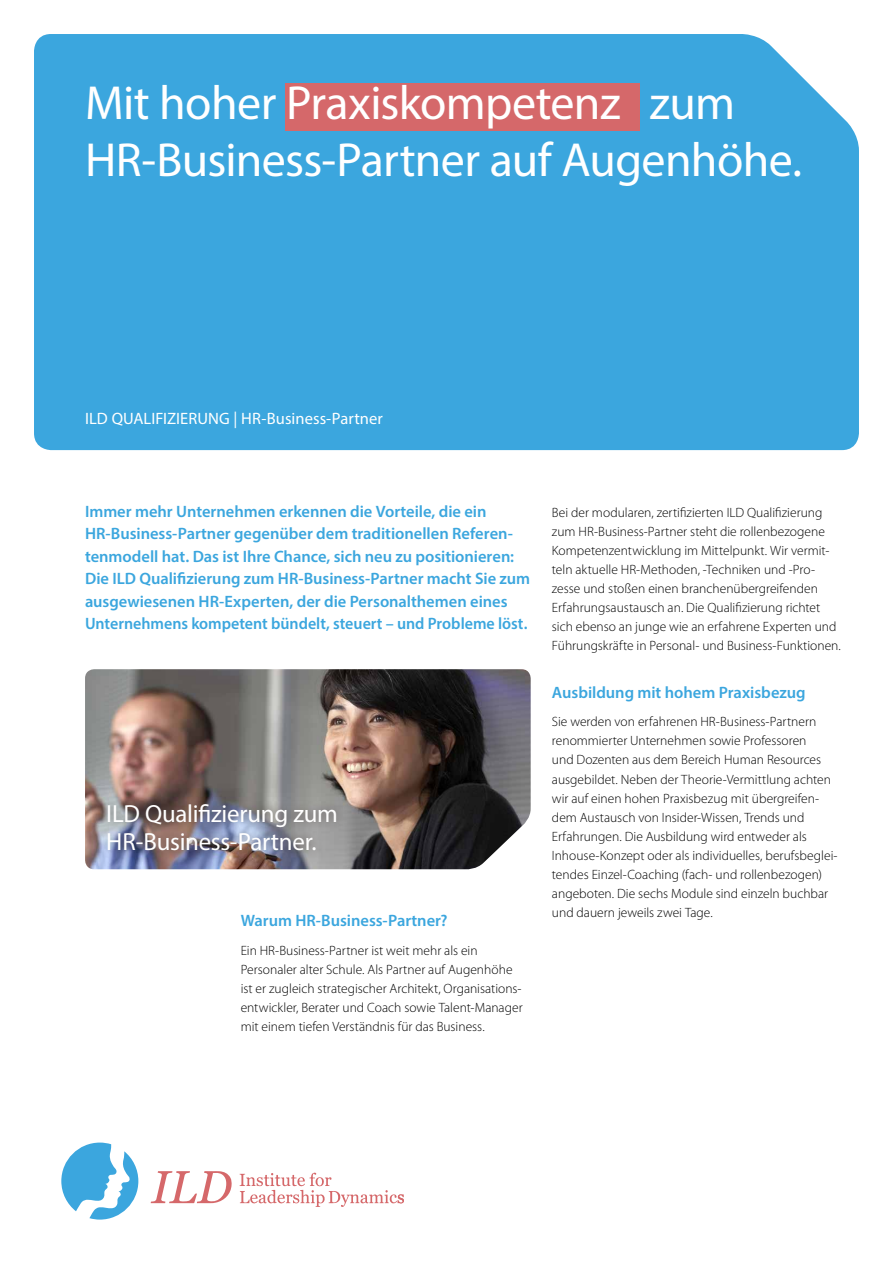
<style>
.page{position:relative;width:893px;height:1263px;background:#fff}
.page>*{position:absolute;margin:0;border:0;box-sizing:border-box;transform-origin:0 0}
.t1{font:48px/57px "Myriad Pro";letter-spacing:-.01em;color:#fff}
.t2{font:24.9px/28.7px "Myriad Pro";letter-spacing:-.01em;color:#fff}
.t3{font:600 16.5px/22.5px "Myriad Pro";color:#3ba6de}
.t4{font:16.5px "Myriad Pro";letter-spacing:.005em;color:#fff}
.t5{font:300 13.5px/19px "Myriad Pro";color:#000}
</style>
<div class="page">
<img style="left:85px;top:669px;width:446px;height:200px">
<div style="left:34px;top:34px;width:825px;height:416px;background:#3ba6de"></div>
<svg style="left:61px;top:1142px;width:77px;height:77px"></svg>
<svg style="left:151px;top:1171px;width:81px;height:32px"></svg>
<svg style="left:240px;top:1172px;width:164px;height:35px"></svg>
<div style="left:285px;top:83px;width:355px;height:48px;background:#d5686a"></div>
<div style="left:99px;top:794px;width:247px;height:66px;background:#504642;opacity:.75"></div>
<h1 class="t1" style="left:85px;top:74px;width:718px">Mit hoher Praxiskompetenz zum<br>HR-Business-Partner auf Augenhöhe.</h1>
<p class="t4" style="left:85px;top:409px;width:299px">ILD QUALIFIZIERUNG | HR-Business-Partner</p>
<p class="t3" style="left:85px;top:500px;width:447px">Immer mehr Unternehmen erkennen die Vorteile, die ein HR-Business-Partner gegenüber dem traditionellen Referen&shy;tenmodell hat. Das ist Ihre Chance, sich neu zu positionieren:<br>Die ILD Qualifizierung zum HR-Business-Partner macht Sie zum ausgewiesenen HR-Experten, der die Personalthemen eines Unternehmens kompetent bündelt, steuert – und Probleme löst.</p>
<p class="t5" style="left:552px;top:503px;width:291px">Bei der modularen, zertifizierten ILD Qualifizierung zum HR-Business-Partner steht die rollenbezogene Kompetenzentwicklung im Mittelpunkt. Wir vermit&shy;teln aktuelle HR-Methoden, -Techniken und -Pro&shy;zesse und stoßen einen branchenübergreifenden Erfahrungsaustausch an. Die Qualifizierung richtet sich ebenso an junge wie an erfahrene Experten und Führungskräfte in Personal- und Business-Funktionen.</p>
<p class="t3" style="left:552px;top:680px;width:255px">Ausbildung mit hohem Praxisbezug</p>
<p class="t5" style="left:552px;top:712px;width:287px">Sie werden von erfahrenen HR-Business-Partnern renommierter Unternehmen sowie Professoren<br>und Dozenten aus dem Bereich Human Resources ausgebildet. Neben der Theorie-Vermittlung achten wir auf einen hohen Praxisbezug mit übergreifen&shy;dem Austausch von Insider-Wissen, Trends und Erfahrungen. Die Ausbildung wird entweder als Inhouse-Konzept oder als individuelles, berufsbeglei&shy;tendes Einzel-Coaching (fach- und rollenbezogen) angeboten. Die sechs Module sind einzeln buchbar und dauern jeweils zwei Tage.</p>
<h2 class="t2" style="left:106px;top:798px;width:233px">ILD Qualifizierung zum<br>HR-Business-Partner.</h2>
<p class="t3" style="left:241px;top:909px;width:208px">Warum HR-Business-Partner?</p>
<p class="t5" style="left:241px;top:941px;width:284px">Ein HR-Business-Partner ist weit mehr als ein Personaler alter Schule. Als Partner auf Augenhöhe ist er zugleich strategischer Architekt, Organisations&shy;entwickler, Berater und Coach sowie Talent-Manager mit einem tiefen Verständnis für das Business.</p>
</div>
